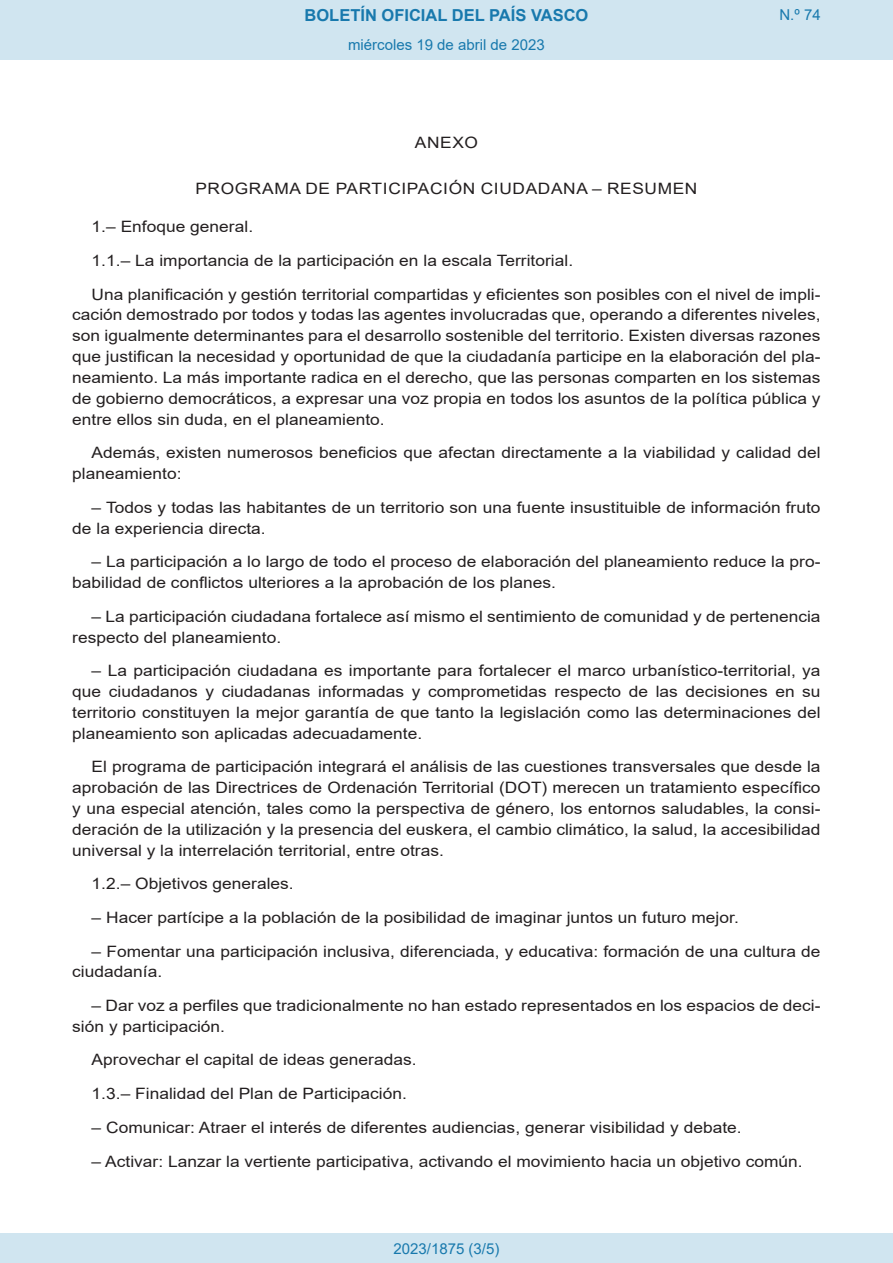
<style>
.page{position:relative;width:893px;height:1263px;background:#fff}
.page>*{position:absolute;margin:0;border:0;box-sizing:border-box;transform-origin:0 0}
.t1{font:700 16.5px "Arial";color:#1879ad}
.BOPVDetalle{font:15.6px/20.9px "Arial";color:#231f20;scale:1.11 1}
.BOPVClave{font:15.6px "Arial";letter-spacing:.035em;color:#231f20;scale:1.11 1}
.Paginacion_Centro{font:15px "Arial";color:#1879ad}
</style>
<div class="page">
<div style="left:0;top:0;width:893px;height:60px;background:#d0e5f0"></div>
<div style="left:0;top:1233px;width:893px;height:30px;background:#d0e5f0"></div>
<p class="t1" style="left:305px;top:3px;width:285px">BOLETÍN OFICIAL DEL PAÍS VASCO</p>
<p class="Paginacion_Centro" style="left:348px;top:35px;width:198px">miércoles 19 de abril de 2023</p>
<p class="Paginacion_Centro" style="left:779px;top:5px;width:43px">N.º 74</p>
<p class="BOPVClave" style="left:415px;top:132px;width:58px">ANEXO</p>
<p class="BOPVClave" style="left:195px;top:178px;width:454px">PROGRAMA DE PARTICIPACIÓN CIUDADANA – RESUMEN</p>
<p class="BOPVDetalle" style="left:92px;top:216px;width:147px">1.– Enfoque general.</p>
<p class="BOPVDetalle" style="left:92px;top:250px;width:435px">1.1.– La importancia de la participación en la escala Territorial.</p>
<p class="BOPVDetalle" style="left:72px;top:284px;width:676px;text-align:justify;text-indent:19px">Una planificación y gestión territorial compartidas y eficientes son posibles con el nivel de impli&shy;cación demostrado por todos y todas las agentes involucradas que, operando a diferentes niveles, son igualmente determinantes para el desarrollo sostenible del territorio. Existen diversas razones que justifican la necesidad y oportunidad de que la ciudadanía participe en la elaboración del pla&shy;neamiento. La más importante radica en el derecho, que las personas comparten en los sistemas de gobierno democráticos, a expresar una voz propia en todos los asuntos de la política pública y entre ellos sin duda, en el planeamiento.</p>
<p class="BOPVDetalle" style="left:72px;top:442px;width:676px;text-indent:19px">Además, existen numerosos beneficios que afectan directamente a la viabilidad y calidad del planeamiento:</p>
<p class="BOPVDetalle" style="left:72px;top:497px;width:676px;text-indent:19px">– Todos y todas las habitantes de un territorio son una fuente insustituible de información fruto de la experiencia directa.</p>
<p class="BOPVDetalle" style="left:72px;top:551px;width:676px;text-indent:19px">– La participación a lo largo de todo el proceso de elaboración del planeamiento reduce la pro&shy;babilidad de conflictos ulteriores a la aprobación de los planes.</p>
<p class="BOPVDetalle" style="left:72px;top:606px;width:676px;text-indent:19px">– La participación ciudadana fortalece así mismo el sentimiento de comunidad y de pertenencia respecto del planeamiento.</p>
<p class="BOPVDetalle" style="left:72px;top:660px;width:676px;text-align:justify;text-indent:19px">– La participación ciudadana es importante para fortalecer el marco urbanístico-territorial, ya que ciudadanos y ciudadanas informadas y comprometidas respecto de las decisiones en su territorio constituyen la mejor garantía de que tanto la legislación como las determinaciones del planeamiento son aplicadas adecuadamente.</p>
<p class="BOPVDetalle" style="left:72px;top:756px;width:676px;text-align:justify;text-indent:19px">El programa de participación integrará el análisis de las cuestiones transversales que desde la aprobación de las Directrices de Ordenación Territorial (DOT) merecen un tratamiento específico y una especial atención, tales como la perspectiva de género, los entornos saludables, la consi&shy;deración de la utilización y la presencia del euskera, el cambio climático, la salud, la accesibilidad universal y la interrelación territorial, entre otras.</p>
<p class="BOPVDetalle" style="left:92px;top:873px;width:184px">1.2.– Objetivos generales.</p>
<p class="BOPVDetalle" style="left:92px;top:907px;width:585px">– Hacer partícipe a la población de la posibilidad de imaginar juntos un futuro mejor.</p>
<p class="BOPVDetalle" style="left:72px;top:940px;width:676px;text-indent:19px">– Fomentar una participación inclusiva, diferenciada, y educativa: formación de una cultura de ciudadanía.</p>
<p class="BOPVDetalle" style="left:72px;top:995px;width:676px;text-indent:19px">– Dar voz a perfiles que tradicionalmente no han estado representados en los espacios de deci&shy;sión y participación.</p>
<p class="BOPVDetalle" style="left:92px;top:1049px;width:294px">Aprovechar el capital de ideas generadas.</p>
<p class="BOPVDetalle" style="left:92px;top:1083px;width:286px">1.3.– Finalidad del Plan de Participación.</p>
<p class="BOPVDetalle" style="left:92px;top:1117px;width:587px">– Comunicar: Atraer el interés de diferentes audiencias, generar visibilidad y debate.</p>
<p class="BOPVDetalle" style="left:92px;top:1150px;width:642px">– Activar: Lanzar la vertiente participativa, activando el movimiento hacia un objetivo común.</p>
<p class="Paginacion_Centro" style="left:393px;top:1238px;width:107px">2023/1875 (3/5)</p>
</div>
